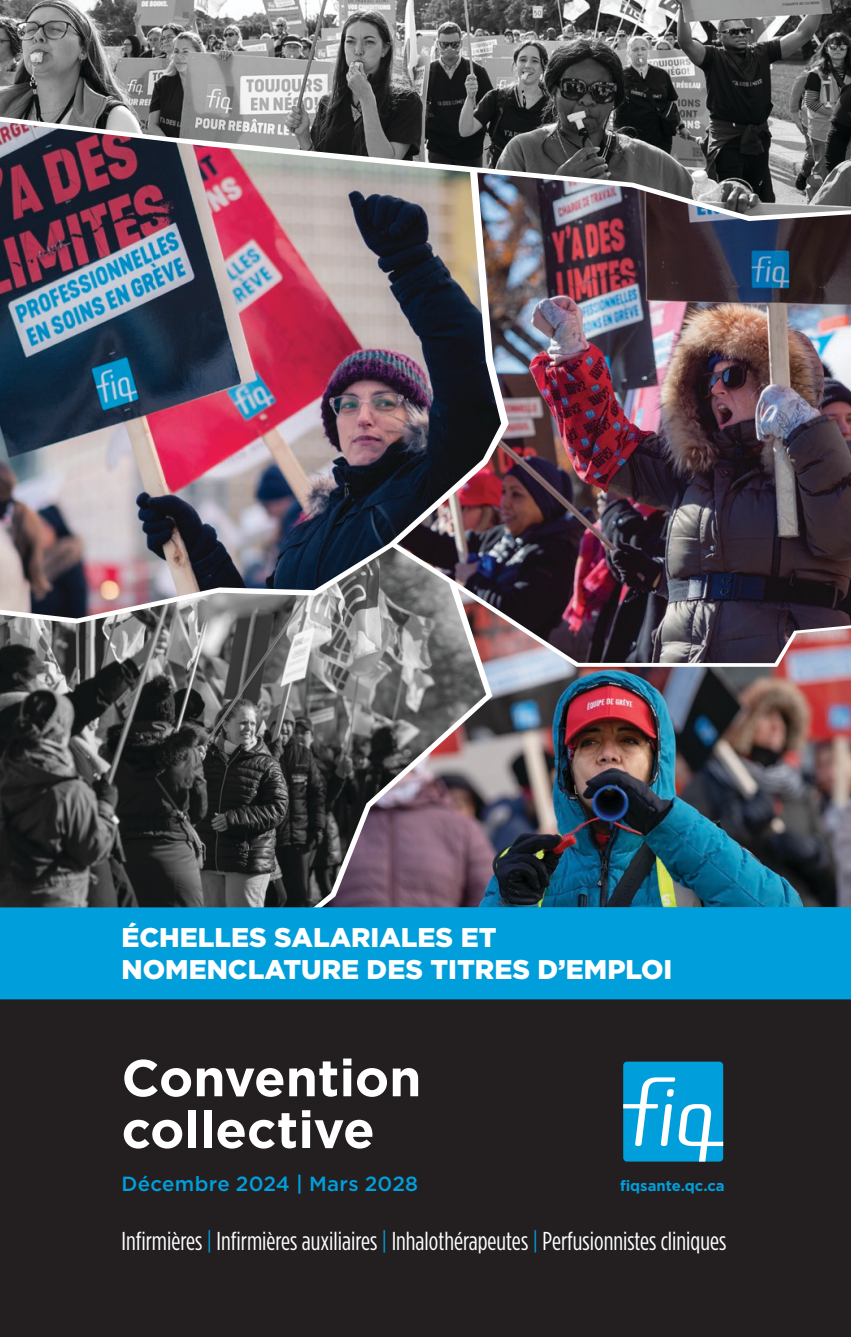
<style>
.page{position:relative;width:851px;height:1337px;background:#fff}
.page>*{position:absolute;margin:0;border:0;box-sizing:border-box;transform-origin:0 0}
.t1{font:700 51.75px/51.8px "Gotham";color:#fff}
.t2{font:900 27px/32.4px "Gotham";color:#fff}
.t3{font:25.88px "Gotham Condensed";color:#fff}
.t4{font:500 20.47px "Gotham";letter-spacing:.015em;color:#009fdb}
.t5{font:700 14.85px "Gotham";color:#009fdb}
.s1{color:#009fdb}
</style>
<div class="page">
<div style="left:0;top:999px;width:850px;height:337px;background:#231f20"></div>
<img style="left:0;top:618px;width:315px;height:289px">
<img style="left:0;top:216px;width:397px;height:402px">
<img style="left:397px;top:216px;width:453px;height:372px">
<img style="left:315px;top:588px;width:535px;height:319px">
<img style="left:0;top:0;width:850px;height:216px">
<div style="left:0;top:907px;width:850px;height:92px;background:#009fdb"></div>
<div style="left:623px;top:1061px;width:100px;height:100px;background:#009fdb;border-radius:4px"></div>
<svg style="left:623px;top:1077px;width:100px;height:84px"></svg>
<p class="t2" style="left:122px;top:920px;width:552px">ÉCHELLES SALARIALES ET<br>NOMENCLATURE DES TITRES D’EMPLOI</p>
<h1 class="t1" style="left:122px;top:1051px;width:301px">Convention collective</h1>
<p class="t4" style="left:122px;top:1170px;width:298px">Décembre 2024 | Mars 2028</p>
<p class="t3" style="left:122px;top:1225px;width:606px">Infirmières <span class="s1">|</span> Infirmières auxiliaires <span class="s1">|</span> Inhalothérapeutes <span class="s1">|</span> Perfusionnistes cliniques</p>
<p class="t5" style="left:620px;top:1175px;width:106px">fiqsante.qc.ca</p>
</div>
